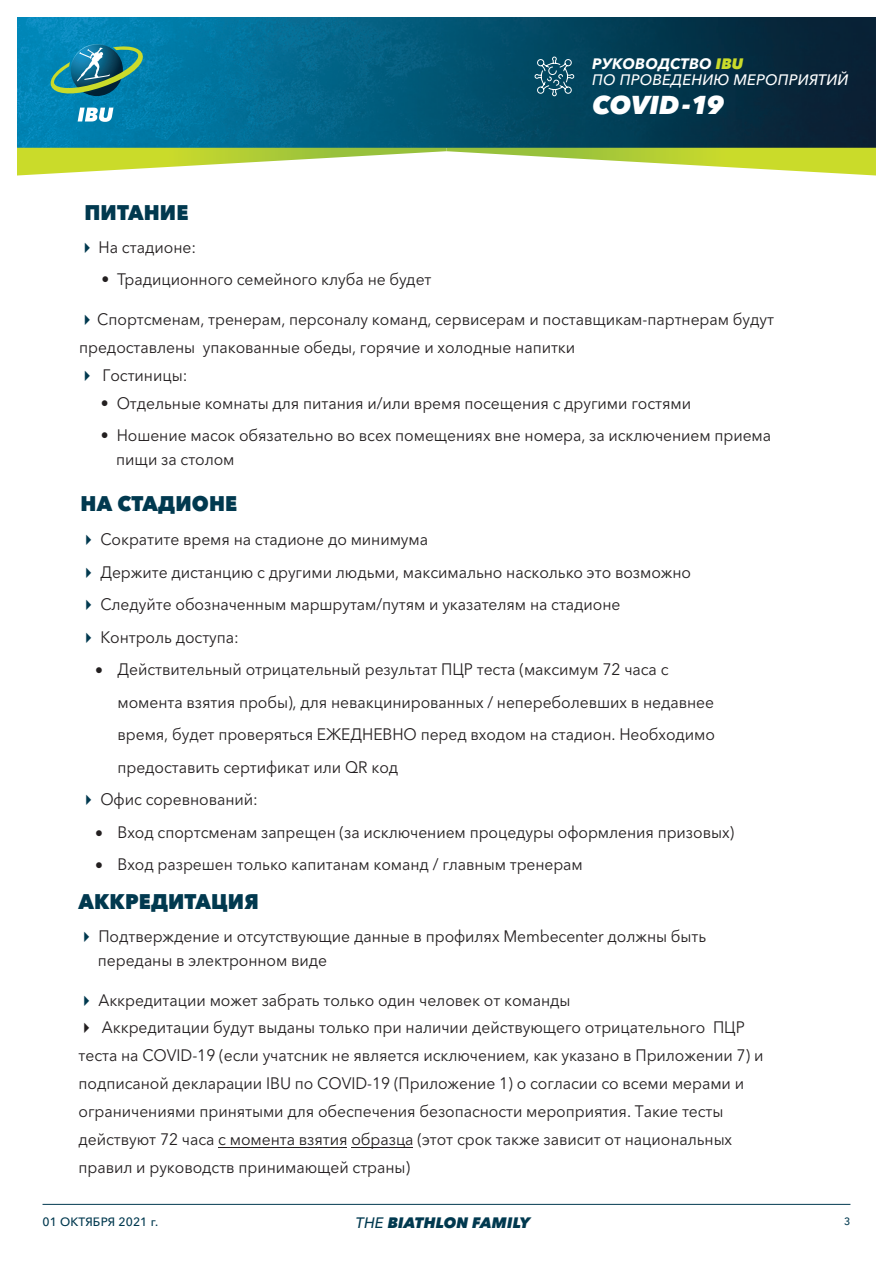
<style>
.page{position:relative;width:893px;height:1263px;background:#fff}
.page>*{position:absolute;margin:0;border:0;box-sizing:border-box;transform-origin:0 0}
.t1{font:italic 800 25.65px "Avenir Next W1 G";letter-spacing:-.01em;color:#fff}
.t2{font:800 21px "Avenir Next W1 G";letter-spacing:.01em;color:#01394f;scale:.95 1}
.t3{font:16.5px/28px "Avenir Next W1 G";letter-spacing:-.005em;color:#231f20;scale:.95 1}
.t4{font:italic 500 15px/16.2px "Avenir Next W1 G";letter-spacing:.01em;color:#fff}
.t5{font:italic 800 15px "Avenir Next W1 G";letter-spacing:.01em;color:#01394f}
.t6{font:500 12px "Avenir Next W1 G";letter-spacing:.01em;color:#01394f}
.t7{font:500 10.5px "Avenir Next W1 G";color:#01394f}
.s1{font-weight:700}
.s2{font-weight:800;color:#cadb2a}
.s3{color:#01394f}
.s4{font-weight:500}
</style>
<div class="page">
<hr style="left:43px;top:1204px;width:807px;height:1px;background:#01394f">
<svg style="left:17px;top:17px;width:859px;height:159px;background:#2c6f78"></svg>
<hr style="left:352px;top:1147px;width:61px;height:1px;background:#231f20">
<hr style="left:219px;top:1147px;width:128px;height:1px;background:#231f20">
<p class="t4" style="left:592px;top:55px;width:258px"><span class="s1">РУКОВОДСТВО</span> <span class="s2">IBU<br></span>ПО ПРОВЕДЕНИЮ МЕРОПРИЯТИЙ</p>
<h1 class="t1" style="left:592px;top:89px;width:134px">COVID-19</h1>
<p class="t2" style="left:84px;top:200px;width:111px">ПИТАНИЕ</p>
<p class="t3" style="left:79px;top:233px;width:125px"><span class="s3">✔</span> На стадионе:</p>
<p class="t3" style="left:102px;top:265px;width:349px">• Традиционного семейного клуба не будет</p>
<p class="t3" style="left:79px;top:305px;width:733px"><span class="s3">✔</span> Спортсменам, тренерам, персоналу команд, сервисерам и поставщикам-партнерам будут предоставлены упакованные обеды, горячие и холодные напитки</p>
<p class="t3" style="left:79px;top:361px;width:115px"><span class="s3">✔</span> Гостиницы:</p>
<p class="t3" style="left:101px;top:389px;width:623px">• Отдельные комнаты для питания и/или время посещения с другими гостями</p>
<p class="t3" style="left:116px;top:423px;width:691px;line-height:24px;text-indent:-15px">• Ношение масок обязательно во всех помещениях вне номера, за исключением приема пищи за столом</p>
<p class="t2" style="left:81px;top:491px;width:167px">НА СТАДИОНЕ</p>
<p class="t3" style="left:81px;top:525px;width:367px"><span class="s3">✔</span> Сократите время на стадионе до минимума</p>
<p class="t3" style="left:81px;top:558px;width:644px"><span class="s3">✔</span> Держите дистанцию с другими людьми, максимально насколько это возможно</p>
<p class="t3" style="left:81px;top:590px;width:570px"><span class="s3">✔</span> Следуйте обозначенным маршрутам/путям и указателям на стадионе</p>
<p class="t3" style="left:81px;top:623px;width:168px"><span class="s3">✔</span> Контроль доступа:</p>
<p class="t3" style="left:118px;top:653px;width:630px;line-height:32.5px;text-indent:-22px">• Действительный отрицательный результат ПЦР теста (максимум 72 часа с момента взятия пробы), для невакцинированных / непереболевших в недавнее время, будет проверяться ЕЖЕДНЕВНО перед входом на стадион. Необходимо предоставить сертификат или QR код</p>
<p class="t3" style="left:81px;top:785px;width:188px"><span class="s3">✔</span> Офис соревнований:</p>
<p class="t3" style="left:96px;top:818px;width:674px">• Вход спортсменам запрещен (за исключением процедуры оформления призовых)</p>
<p class="t3" style="left:96px;top:850px;width:515px">• Вход разрешен только капитанам команд / главным тренерам</p>
<p class="t2" style="left:79px;top:889px;width:191px">АККРЕДИТАЦИЯ</p>
<p class="t3" style="left:98px;top:924px;width:642px;line-height:24.2px;text-indent:-19px"><span class="s3">✔</span> Подтверждение и отсутствующие данные в профилях Membecenter должны быть переданы в электронном виде</p>
<p class="t3" style="left:79px;top:986px;width:519px"><span class="s3">✔</span> Аккредитации может забрать только один человек от команды</p>
<p class="t3" style="left:79px;top:1013px;width:722px">✔ Аккредитации будут выданы только при наличии действующего отрицательного ПЦР теста на COVID-19 (если учатсник не является исключением, как указано в Приложении 7) и подписаной декларации IBU по COVID-19 (Приложение 1) о согласии со всеми мерами и ограничениями принятыми для обеспечения безопасности мероприятия. Такие тесты действуют 72 часа с момента взятия образца (этот срок также зависит от национальных правил и руководств принимающей страны)</p>
<p class="t6" style="left:43px;top:1214px;width:117px">01 ОКТЯБРЯ 2021 г.</p>
<p class="t5" style="left:356px;top:1213px;width:176px"><span class="s4">THE</span> BIATHLON FAMILY</p>
<p class="t7" style="left:844px;top:1215px;width:8px">3</p>
</div>
